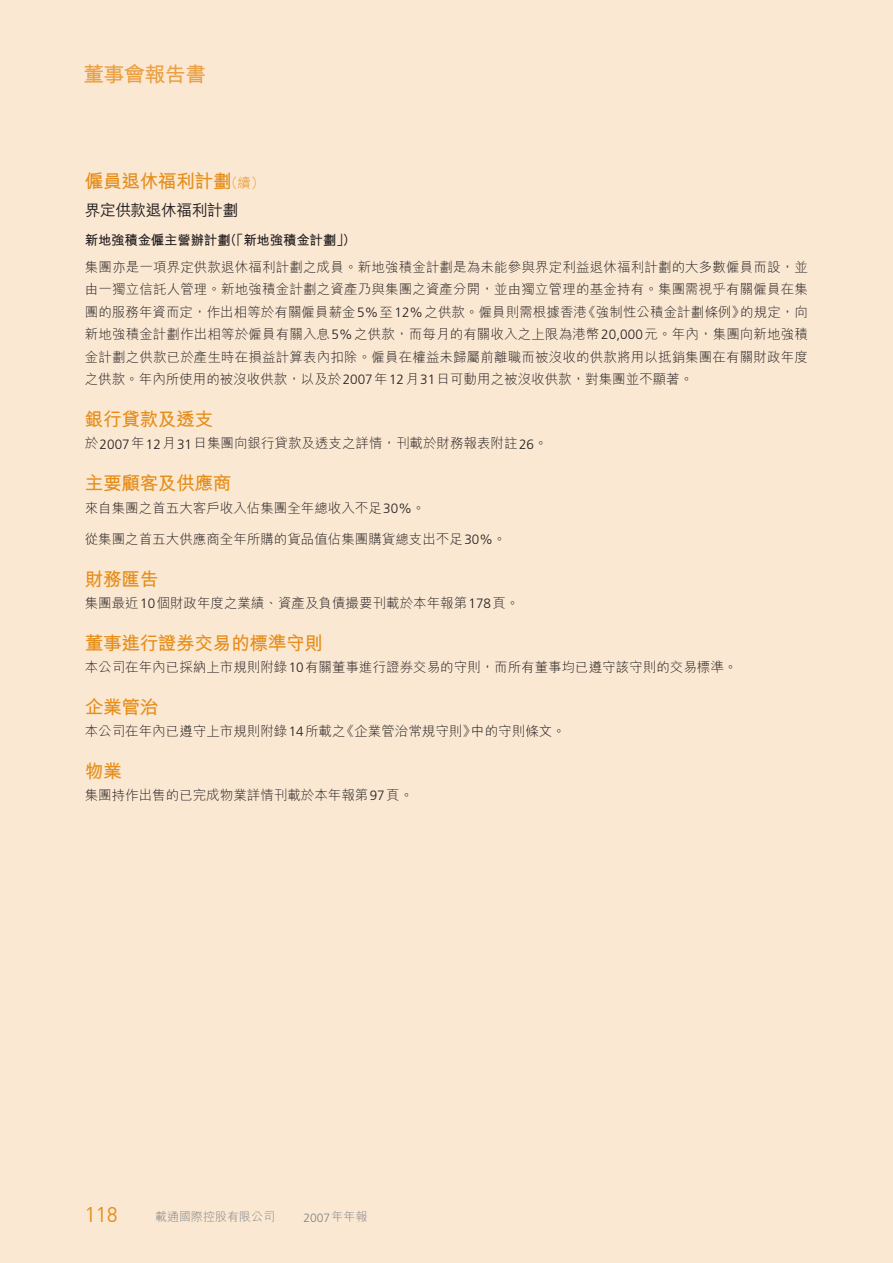
<style>
.page{position:relative;width:893px;height:1263px;background:#fff}
.page>*{position:absolute;margin:0;border:0;box-sizing:border-box;transform-origin:0 0}
.t1{font:21px "M Hei HK Bold B5 pc H";letter-spacing:-.03em;color:#eaa146}
.t2{font:21px "DIN";color:#e58e1a}
.t3{font:18.75px "M Hei HK Bold B5 pc H";letter-spacing:-.025em;color:#e58e1a}
.t4{font:15.75px "M Hei HK Medium B5 pc H";letter-spacing:-.03em;color:#231f20}
.t5{font:13.5px/22.5px "M Hei HK Light B5 pc H";color:#231f20;text-align:justify}
.t6{font:13.5px "M Hei HK Bold B5 pc H";letter-spacing:-.02em;color:#231f20}
.t7{font:12px "M Hei HK Light B5 pc H";color:#808284}
.t8{font:300 12px "Frutiger";color:#808284}
.s1{font-family:"M Hei HK Light B5 pc H";font-size:13.5px}
.s2{font-family:"Frutiger";font-weight:300}
.s3{font-family:"M Hei HK Light B5 pc H";font-weight:400}
</style>
<div class="page">
<div style="left:0;top:0;width:892px;height:1263px;background:#fbe8d3"></div>
<h1 class="t1" style="left:83px;top:67px;width:124px">董事會報告書</h1>
<h2 class="t3" style="left:85px;top:174px;width:181px">僱員退休福利計劃<span class="s1">（續）</span></h2>
<p class="t4" style="left:85px;top:204px;width:155px">界定供款退休福利計劃</p>
<p class="t6" style="left:85px;top:235px;width:273px">新地強積金僱主營辦計劃（「新地強積金計劃」）</p>
<p class="t5" style="left:85px;top:257px;width:724px">集團亦是一項界定供款退休福利計劃之成員。新地強積金計劃是為未能參與界定利益退休福利計劃的大多數僱員而設，並由一獨立信託人管理。新地強積金計劃之資產乃與集團之資產分開，並由獨立管理的基金持有。集團需視乎有關僱員在集團的服務年資而定，作出相等於有關僱員薪金<span class="s2">5%</span>至<span class="s2">12%</span>之供款。僱員則需根據香港《強制性公積金計劃條例》的規定，向新地強積金計劃作出相等於僱員有關入息<span class="s2">5%</span>之供款，而每月的有關收入之上限為港幣<span class="s2">20,000</span>元。年內，集團向新地強積金計劃之供款已於產生時在損益計算表內扣除。僱員在權益未歸屬前離職而被沒收的供款將用以抵銷集團在有關財政年度之供款。年內所使用的被沒收供款，以及於<span class="s2">2007</span>年<span class="s2">12</span>月<span class="s2">31</span>日可動用之被沒收供款，對集團並不顯著。</p>
<h2 class="t3" style="left:85px;top:412px;width:130px">銀行貸款及透支</h2>
<p class="t5" style="left:85px;top:434px;width:464px">於<span class="s2">2007</span>年<span class="s2">12</span>月<span class="s2">31</span>日集團向銀行貸款及透支之詳情，刊載於財務報表附註<span class="s2">26</span>。</p>
<h2 class="t3" style="left:85px;top:476px;width:148px">主要顧客及供應商</h2>
<p class="t5" style="left:85px;top:498px;width:342px">來自集團之首五大客戶收入佔集團全年總收入不足<span class="s2">30%</span>。</p>
<p class="t5" style="left:85px;top:529px;width:423px">從集團之首五大供應商全年所購的貨品值佔集團購貨總支出不足<span class="s2">30%</span>。</p>
<h2 class="t3" style="left:85px;top:572px;width:75px">財務匯告</h2>
<p class="t5" style="left:85px;top:593px;width:436px">集團最近<span class="s2">10</span>個財政年度之業績、資產及負債撮要刊載於本年報第<span class="s2">178</span>頁。</p>
<h2 class="t3" style="left:85px;top:636px;width:240px">董事進行證券交易的標準守則</h2>
<p class="t5" style="left:85px;top:657px;width:654px">本公司在年內已採納上市規則附錄<span class="s2">10</span>有關董事進行證券交易的守則，而所有董事均已遵守該守則的交易標準。</p>
<h2 class="t3" style="left:85px;top:700px;width:75px">企業管治</h2>
<p class="t5" style="left:85px;top:721px;width:482px">本公司在年內已遵守上市規則附錄<span class="s2">14</span>所載之《企業管治常規守則》中的守則條文。</p>
<h2 class="t3" style="left:85px;top:764px;width:39px">物業</h2>
<p class="t5" style="left:85px;top:786px;width:330px">集團持作出售的已完成物業詳情刊載於本年報第<span class="s2">97</span>頁。</p>
<h1 class="t2" style="left:85px;top:1202px;width:34px">118</h1>
<p class="t7" style="left:155px;top:1212px;width:121px">載通國際控股有限公司</p>
<p class="t8" style="left:303px;top:1213px;width:65px">2007<span class="s3">年年報</span></p>
</div>
